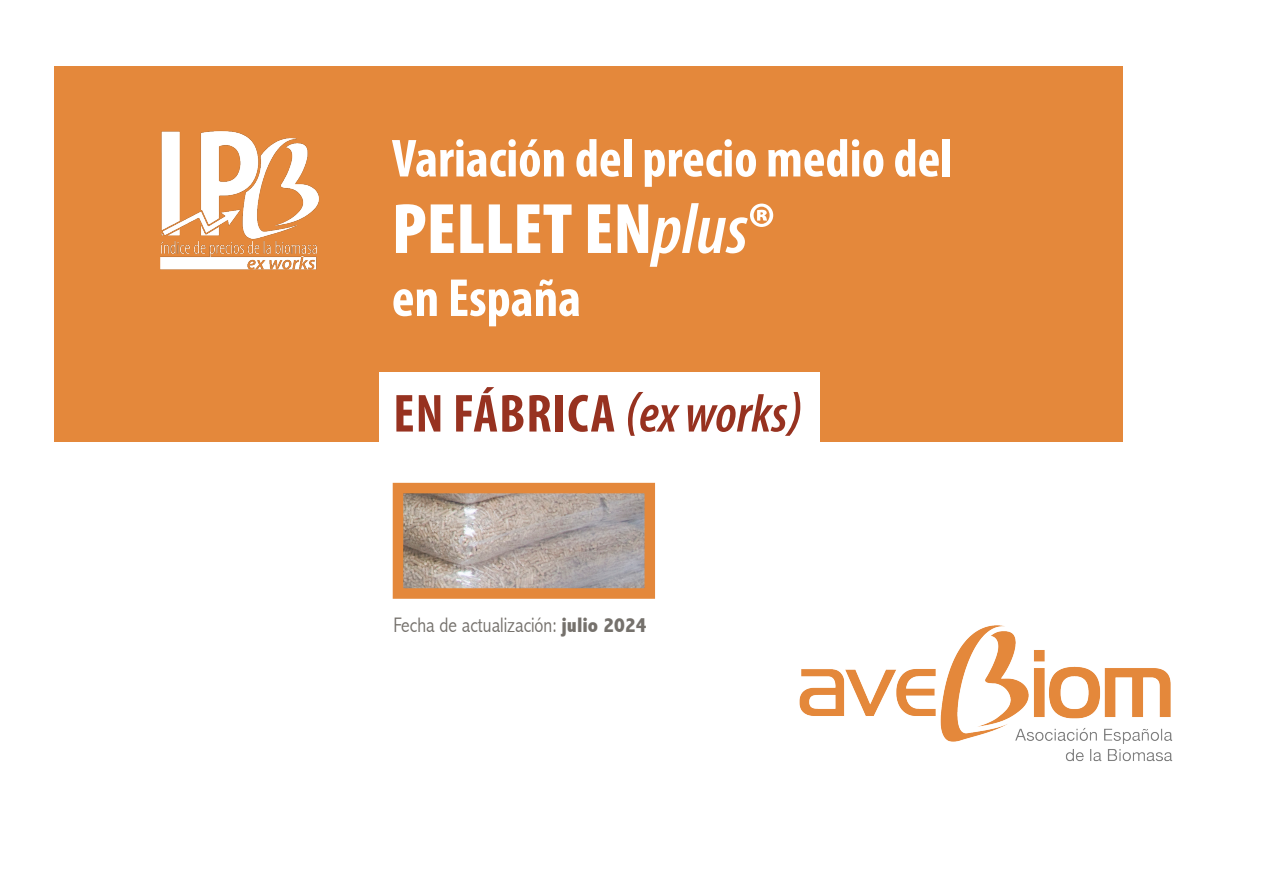
<style>
.page{position:relative;width:1263px;height:893px;background:#fff}
.page>*{position:absolute;margin:0;border:0;box-sizing:border-box;transform-origin:0 0}
.t1{font:900 condensed 72px "Myriad Pro";color:#fff}
.t2{font:700 condensed 54px "Myriad Pro";color:#fff}
.t3{font:700 condensed 54px/115.5px "Myriad Pro";color:#973220}
.t4{font:300 condensed 21px "Abadi";color:#75716c}
.s1{font-weight:600;font-style:italic}
.s2{color:#fff}
.s3{font-weight:800}
</style>
<div class="page">
<div style="left:54px;top:67px;width:1068px;height:375px;background:#e4883b"></div>
<div style="left:379px;top:372px;width:441px;height:76px;background:#fff"></div>
<img style="left:404px;top:494px;width:240px;height:94px">
<div style="left:393px;top:483px;width:262px;height:116px;border:10px solid #e4883b"></div>
<img style="left:160px;top:130px;width:159px;height:140px">
<img style="left:799px;top:625px;width:374px;height:137px">
<p class="t2" style="left:392px;top:125px;width:562px">Variación del precio medio del</p>
<p class="t1" style="left:392px;top:183px;width:385px">PELLET EN<span class="s1">plus</span>®</p>
<p class="t3" style="left:392px;top:239px;width:412px"><span class="s2">en España<br></span>EN FÁBRICA <span class="s1">(ex works)</span></p>
<p class="t4" style="left:393px;top:608px;width:259px">Fecha de actualización: <span class="s3">junio 2024</span></p>
<p class="t4" style="left:393px;top:612px;width:255px">Fecha de actualización: <span class="s3">julio 2024</span></p>
</div>
